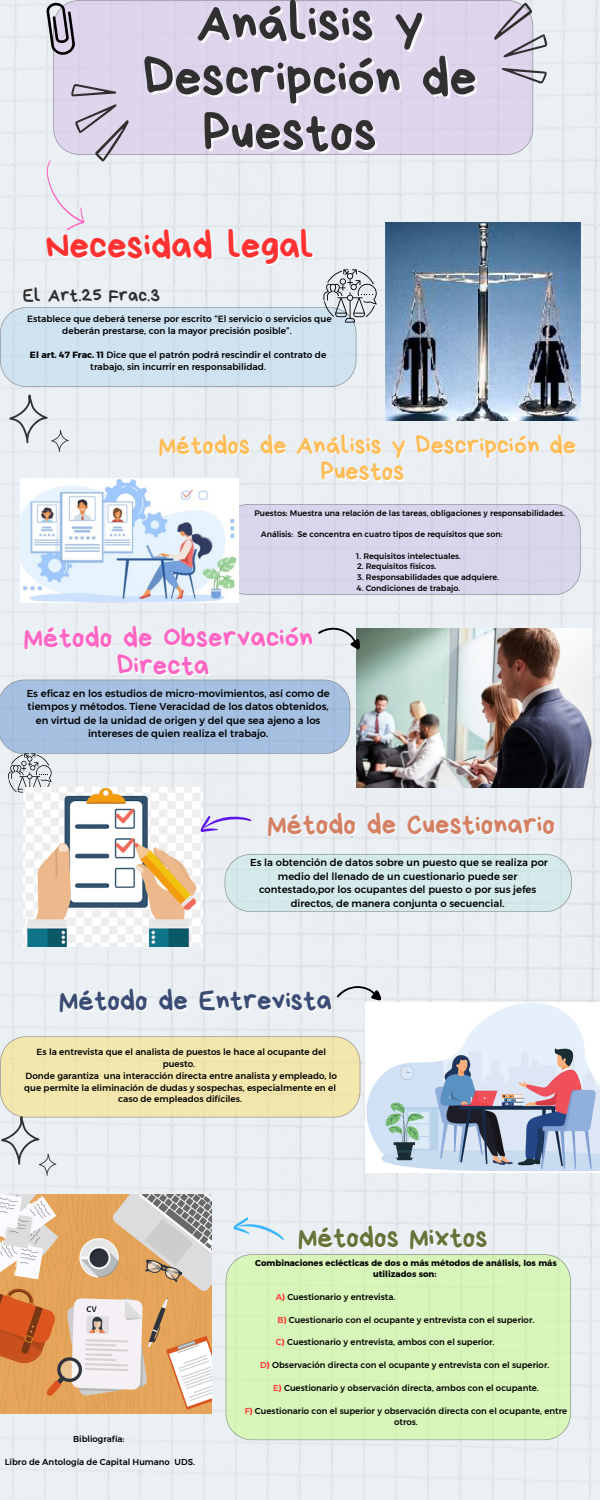
<style>
.page{position:relative;width:600px;height:1500px;background:#ebeff3}
.page>*{position:absolute;margin:0;border:0;box-sizing:border-box;transform-origin:0 0}
.t1{font:54px "Bryndan Write";color:#303030}
.t2{font:39px "Bryndan Write";color:#ff3131}
.t3{font:28.7px "Bryndan Write";color:#ff66c4}
.t4{font:28.7px "Bryndan Write";color:#d48063}
.t5{font:28.7px "Bryndan Write";color:#3a4c73}
.t6{font:28.7px "Bryndan Write";color:#68733a}
.t7{font:26px "Bryndan Write";color:#ffbd59}
.t8{font:19px "Bryndan Write";color:#303030}
.t9{font:10px/13.5px "Kief Montaser Medium";color:#000;text-align:center}
.t10{font:9px/12px "Kief Montaser Medium";color:#000;text-align:center}
.t11{font:8.8px/11.8px "Kief Montaser Medium";color:#000;text-align:center}
.t12{font:8.6px/11.4px "Kief Montaser Medium";color:#000;text-align:center}
.t13{font:8.6px/11.4px "Kief Montaser Bold";color:#000;text-align:center}
.t14{font:8px "Kief Montaser Medium";color:#000}
.s1{font-family:"Kief Montaser Bold"}
.s2{color:#ff3131}
.s3{font-family:"Kief Montaser Bold";color:#ff3131}
</style>
<div class="page">
<div style="left:53px;top:0;width:480px;height:155px;background:#dfd6ed"></div>
<div style="left:239px;top:504px;width:342px;height:91px;background:#d8d5ec"></div>
<svg style="left:483px;top:0;width:77px;height:95px;background:#d2cfdd"></svg>
<svg style="left:29px;top:0;width:63px;height:60px;background:#c5c2cf"></svg>
<img style="left:385px;top:223px;width:196px;height:198px">
<svg style="left:42px;top:68px;width:101px;height:164px;background:#dddbe7"></svg>
<svg style="left:0;top:269px;width:377px;height:118px;background:#d6e3ed"></svg>
<img style="left:20px;top:478px;width:219px;height:125px">
<svg style="left:9px;top:394px;width:59px;height:58px;background:#dbdfe3"></svg>
<img style="left:356px;top:629px;width:235px;height:159px">
<svg style="left:317px;top:614px;width:47px;height:44px;background:#ccd2d3"></svg>
<img style="left:24px;top:912px;width:178px;height:34px">
<svg style="left:0;top:680px;width:572px;height:232px;background:#c6cdd3"></svg>
<img style="left:366px;top:1003px;width:234px;height:169px">
<svg style="left:336px;top:975px;width:48px;height:37px;background:#d9dde0"></svg>
<div style="left:226px;top:1254px;width:345px;height:186px;background:#d8f6b9"></div>
<img style="left:0;top:1195px;width:212px;height:219px">
<svg style="left:0;top:1036px;width:360px;height:140px;background:#ebe6c9"></svg>
<svg style="left:232px;top:1208px;width:52px;height:47px;background:#dbe8f1"></svg>
<p class="t1" style="left:196px;top:-4px;width:229px">Análisis y</p>
<p class="t1" style="left:143px;top:50px;width:336px">Descripción de</p>
<p class="t1" style="left:203px;top:105px;width:175px">Puestos</p>
<p class="t2" style="left:45px;top:226px;width:270px">Necesidad legal</p>
<p class="t8" style="left:23px;top:285px;width:139px">El Art.25 Frac.3</p>
<h5 class="t10" style="left:27px;top:313px;width:306px">Establece que deberá tenerse por escrito “El servicio o servicios que deberán prestarse, con la mayor precisión posible”.</h5>
<p class="t10" style="left:30px;top:349px;width:298px"><span class="s1">El art. 47 Frac. 11</span> Dice que el patrón podrá rescindir el contrato de trabajo, sin incurrir en responsabilidad.</p>
<p class="t7" style="left:159px;top:432px;width:419px">Métodos de Análisis y Descripción de</p>
<p class="t7" style="left:321px;top:459px;width:85px">Puestos</p>
<p class="t14" style="left:254px;top:508px;width:312px">Puestos: Muestra una relación de las tareas, obligaciones y responsabilidades.</p>
<p class="t14" style="left:261px;top:530px;width:243px">Análisis: Se concentra en cuatro tipos de requisitos que son:</p>
<p class="t14" style="left:356px;top:551px;width:106px">1. Requisitos intelectuales.</p>
<h5 class="t14" style="left:357px;top:562px;width:81px">2. Requisitos físicos.</h5>
<p class="t14" style="left:357px;top:572px;width:143px">3. Responsabilidades que adquiere.</p>
<p class="t14" style="left:357px;top:583px;width:105px">4. Condiciones de trabajo.</p>
<p class="t3" style="left:24px;top:623px;width:291px">Método de Observación</p>
<p class="t3" style="left:117px;top:651px;width:94px">Directa</p>
<p class="t9" style="left:27px;top:686px;width:305px">Es eficaz en los estudios de micro-movimientos, así como de tiempos y métodos. Tiene Veracidad de los datos obtenidos, en virtud de la unidad de origen y del que sea ajeno a los intereses de quien realiza el trabajo.</p>
<p class="t4" style="left:268px;top:810px;width:289px">Método de Cuestionario</p>
<p class="t9" style="left:250px;top:856px;width:299px">Es la obtención de datos sobre un puesto que se realiza por medio del llenado de un cuestionario puede ser contestado,por los ocupantes del puesto o por sus jefes directos, de manera conjunta o secuencial.</p>
<p class="t5" style="left:59px;top:986px;width:274px">Método de Entrevista</p>
<p class="t11" style="left:37px;top:1046px;width:291px">Es la entrevista que el analista de puestos le hace al ocupante del puesto.</p>
<p class="t11" style="left:24px;top:1070px;width:314px">Donde garantiza una interacción directa entre analista y empleado, lo que permite la eliminación de dudas y sospechas, especialmente en el caso de empleados difíciles.</p>
<p class="t12" style="left:73px;top:1433px;width:53px">Bibliografía:</p>
<p class="t12" style="left:5px;top:1456px;width:192px">Libro de Antología de Capital Humano UDS.</p>
<p class="t6" style="left:298px;top:1223px;width:191px">Métodos Mixtos</p>
<p class="t13" style="left:255px;top:1257px;width:303px">Combinaciones eclécticas de dos o más métodos de análisis, los más utilizados son:</p>
<p class="t12" style="left:276px;top:1291px;width:121px"><span class="s2">A</span><span class="s3">)</span> Cuestionario y entrevista.</p>
<p class="t12" style="left:278px;top:1314px;width:258px"><span class="s2">B</span><span class="s3">)</span> Cuestionario con el ocupante y entrevista con el superior.</p>
<p class="t12" style="left:276px;top:1337px;width:220px"><span class="s2">C</span><span class="s3">)</span> Cuestionario y entrevista, ambos con el superior.</p>
<p class="t12" style="left:260px;top:1360px;width:291px"><span class="s2">D</span><span class="s3">)</span> Observación directa con el ocupante y entrevista con el superior.</p>
<p class="t12" style="left:273px;top:1382px;width:267px"><span class="s2">E</span><span class="s3">)</span> Cuestionario y observación directa, ambos con el ocupante.</p>
<p class="t12" style="left:245px;top:1405px;width:324px"><span class="s2">F</span><span class="s3">)</span> Cuestionario con el superior y observación directa con el ocupante, entre otros.</p>
</div>
